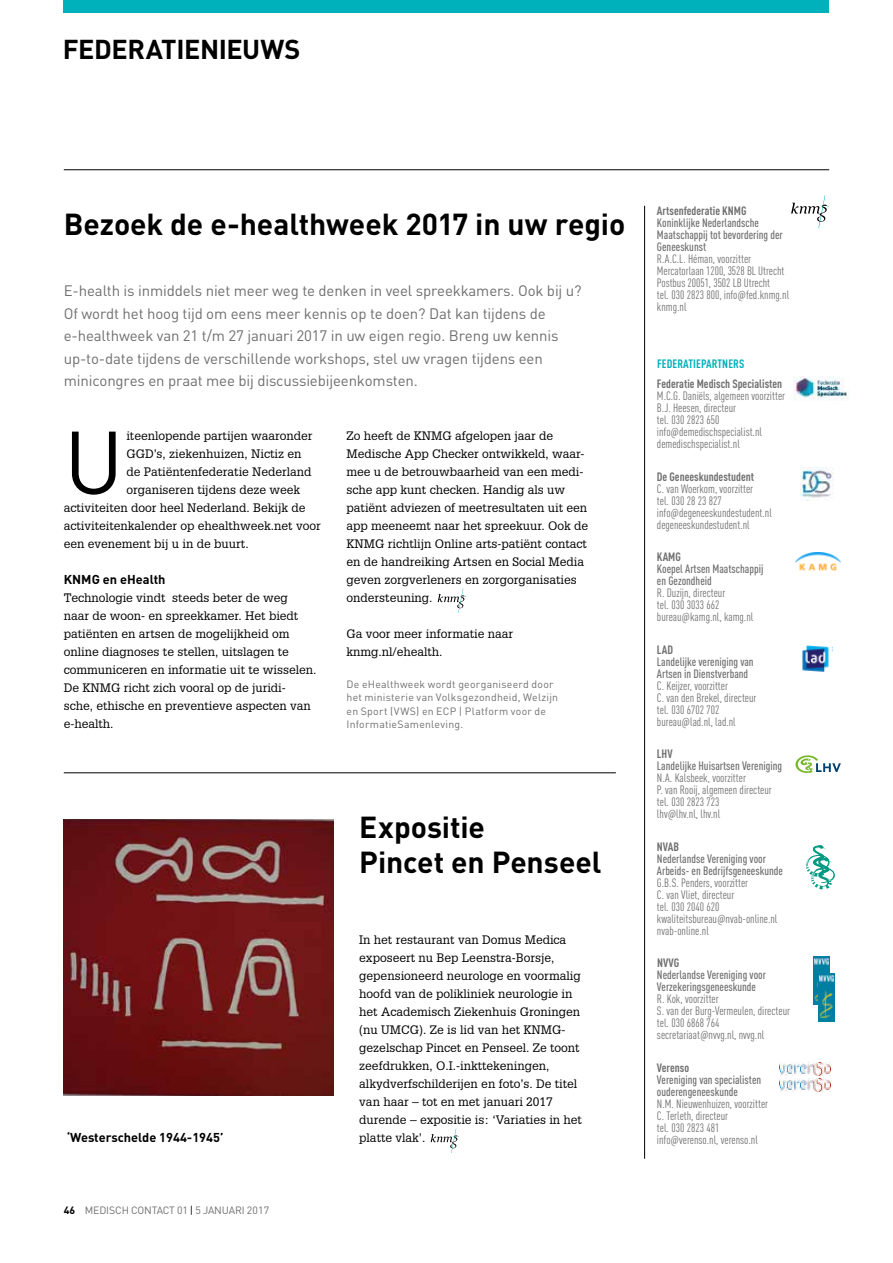
<style>
.page{position:relative;width:893px;height:1263px;background:#fff}
.page>*{position:absolute;margin:0;border:0;box-sizing:border-box;transform-origin:0 0}
.t1{font:87.9px "DINOT";color:#000}
.t2{font:700 30px/34.5px "DINOT";letter-spacing:-.005em;color:#000}
.t3{font:700 27px "DINOT";letter-spacing:-.015em;color:#000}
.t4{font:15px/22.5px "DINOT";letter-spacing:-.01em;color:#706f6f}
.t5{font:700 12.75px "DINOT";color:#000}
.t6{font:12px/18px "Glypha LT Std";color:#000}
.t7{font:condensed 12px/12px "DINOT";color:#706f6f}
.t8{font:500 condensed 12px/12px "DINOT";color:#706f6f}
.t9{font:700 condensed 12px "DINOT";color:#706f6f}
.t10{font:700 condensed 12px "DINOT";letter-spacing:.01em;color:#00b1bb}
.t11{font:10.5px/13.5px "DINOT";letter-spacing:.02em;color:#706f6f}
.t12{font:10.5px "DINOT";letter-spacing:-.015em;color:#706f6f}
.s1{font-weight:700;color:#000}
.s2{color:#000}
</style>
<div class="page">
<div style="left:64px;top:0;width:765px;height:13px;background:#00b1bb"></div>
<hr style="left:64px;top:169px;width:765px;height:1px;background:#000">
<div style="left:814px;top:956px;width:15px;height:49px;background:#007fa3"></div>
<img style="left:814px;top:958px;width:15px;height:43px">
<svg style="left:795px;top:755px;width:46px;height:18px"></svg>
<img style="left:801px;top:468px;width:32px;height:32px">
<img style="left:802px;top:645px;width:30px;height:27px">
<img style="left:780px;top:1062px;width:50px;height:13px">
<img style="left:793px;top:376px;width:56px;height:24px">
<svg style="left:791px;top:196px;width:38px;height:32px"></svg>
<img style="left:795px;top:553px;width:45px;height:18px">
<hr style="left:644px;top:206px;width:1px;height:953px;background:#000">
<div style="left:819px;top:973px;width:15px;height:49px;background:#007fa2"></div>
<img style="left:819px;top:975px;width:15px;height:43px">
<svg style="left:806px;top:845px;width:28px;height:44px"></svg>
<img style="left:780px;top:1078px;width:50px;height:13px">
<svg style="left:438px;top:589px;width:28px;height:24px"></svg>
<svg style="left:431px;top:1129px;width:28px;height:24px"></svg>
<hr style="left:64px;top:772px;width:552px;height:1px;background:#000">
<img style="left:64px;top:820px;width:270px;height:275px">
<h3 class="t3" style="left:63px;top:32px;width:239px">FEDERATIENIEUWS</h3>
<h2 class="t2" style="left:64px;top:206px;width:563px">Bezoek de e-healthweek 2017 in uw regio</h2>
<p class="t4" style="left:64px;top:279px;width:519px">E-health is inmiddels niet meer weg te denken in veel spreekkamers. Ook bij u?<br>Of wordt het hoog tijd om eens meer kennis op te doen? Dat kan tijdens de e-healthweek van 21 t/m 27 januari 2017 in uw eigen regio. Breng uw kennis up-to-date tijdens de verschillende workshops, stel uw vragen tijdens een minicongres en praat mee bij discussiebijeenkomsten.</p>
<h1 class="t1" style="left:64px;top:407px;width:61px">U</h1>
<p class="t6" style="left:126px;top:427px;width:188px">iteenlopende partijen waaronder</p>
<p class="t6" style="left:126px;top:445px;width:176px">GGD’s, ziekenhuizen, Nictiz en</p>
<p class="t6" style="left:126px;top:463px;width:187px">de Patiëntenfederatie Nederland</p>
<p class="t6" style="left:126px;top:481px;width:175px">organiseren tijdens deze week</p>
<p class="t6" style="left:64px;top:499px;width:243px">activiteiten door heel Nederland. Bekijk de</p>
<p class="t6" style="left:64px;top:517px;width:258px">activiteitenkalender op ehealthweek.net voor</p>
<p class="t6" style="left:64px;top:535px;width:186px">een evenement bij u in de buurt.</p>
<p class="t5" style="left:64px;top:571px;width:103px">KNMG en eHealth</p>
<p class="t6" style="left:64px;top:589px;width:254px">Technologie vindt steeds beter de weg<br>naar de woon- en spreekkamer. Het biedt patiënten en artsen de mogelijkheid om online diagnoses te stellen, uitslagen te communiceren en informatie uit te wisselen.<br>De KNMG richt zich vooral op de juridi&shy;sche, ethische en preventieve aspecten van e-health.</p>
<p class="t6" style="left:347px;top:427px;width:243px">Zo heeft de KNMG afgelopen jaar de Medische App Checker ontwikkeld, waar&shy;mee u de betrouwbaarheid van een medi&shy;sche app kunt checken. Handig als uw patiënt adviezen of meetresultaten uit een app meeneemt naar het spreekuur. Ook de KNMG richtlijn Online arts-patiënt contact en de handreiking Artsen en Social Media geven zorgverleners en zorgorganisaties ondersteuning.</p>
<p class="t6" style="left:347px;top:625px;width:168px">Ga voor meer informatie naar knmg.nl/ehealth.</p>
<p class="t11" style="left:347px;top:677px;width:213px">De eHealthweek wordt georganiseerd door het ministerie van Volksgezondheid, Welzijn en Sport (VWS) en ECP | Platform voor de InformatieSamenleving.</p>
<p class="t5" style="left:67px;top:1129px;width:158px">‘Westerschelde 1944-1945’</p>
<p class="t12" style="left:64px;top:1204px;width:207px"><span class="s1">46</span> MEDISCH CONTACT 01 <span class="s2">|</span> 5 JANUARI 2017</p>
<h2 class="t2" style="left:359px;top:809px;width:244px">Expositie<br>Pincet en Penseel</h2>
<p class="t6" style="left:359px;top:931px;width:224px">In het restaurant van Domus Medica exposeert nu Bep Leenstra-Borsje, gepensioneerd neurologe en voormalig hoofd van de polikliniek neurologie in het Academisch Ziekenhuis Groningen (nu UMCG). Ze is lid van het KNMG&shy;gezelschap Pincet en Penseel. Ze toont zeefdrukken, O.I.-inkttekeningen, alkydverfschilderijen en foto’s. De titel van haar – tot en met januari 2017 durende – expositie is: ‘Variaties in het platte vlak’.</p>
<p class="t9" style="left:657px;top:203px;width:91px">Artsenfederatie KNMG</p>
<p class="t8" style="left:657px;top:217px;width:127px">Koninklijke Nederlandsche<br>Maatschappij tot bevordering der<br>Geneeskunst</p>
<p class="t7" style="left:657px;top:253px;width:134px">R.A.C.L. Héman, voorzitter<br>Mercatorlaan 1200, 3528 BL Utrecht<br>Postbus 20051, 3502 LB Utrecht<br>tel. 030 2823 800, info@fed.knmg.nl knmg.nl</p>
<p class="t10" style="left:657px;top:356px;width:89px">FEDERATIEPARTNERS</p>
<p class="t9" style="left:657px;top:376px;width:127px">Federatie Medisch Specialisten</p>
<p class="t7" style="left:657px;top:390px;width:130px">M.C.G. Daniëls, algemeen voorzitter<br>B.J. Heesen, directeur<br>tel. 030 2823 650 info@demedischspecialist.nl demedischspecialist.nl</p>
<p class="t9" style="left:657px;top:469px;width:99px">De Geneeskundestudent</p>
<p class="t7" style="left:657px;top:482px;width:116px">C. van Woerkom, voorzitter<br>tel. 030 28 23 827 info@degeneeskundestudent.nl degeneeskundestudent.nl</p>
<p class="t9" style="left:657px;top:549px;width:25px">KAMG</p>
<p class="t8" style="left:657px;top:563px;width:108px">Koepel Artsen Maatschappij en Gezondheid</p>
<p class="t7" style="left:657px;top:587px;width:98px">R. Duzijn, directeur<br>tel. 030 3033 662 bureau@kamg.nl, kamg.nl</p>
<p class="t9" style="left:657px;top:642px;width:18px">LAD</p>
<p class="t8" style="left:657px;top:655px;width:98px">Landelijke vereniging van<br>Artsen in Dienstverband</p>
<p class="t7" style="left:657px;top:679px;width:101px">C. Keijzer, voorzitter<br>C. van den Brekel, directeur tel. 030 6702 702 bureau@lad.nl, lad.nl</p>
<p class="t9" style="left:657px;top:746px;width:17px">LHV</p>
<p class="t8" style="left:657px;top:760px;width:127px">Landelijke Huisartsen Vereniging</p>
<p class="t7" style="left:657px;top:772px;width:116px">N.A. Kalsbeek, voorzitter<br>P. van Rooij, algemeen directeur tel. 030 2823 723<br>lhv@lhv.nl, lhv.nl</p>
<p class="t9" style="left:657px;top:839px;width:24px">NVAB</p>
<p class="t8" style="left:657px;top:852px;width:127px">Nederlandse Vereniging voor<br>Arbeids- en Bedrijfsgeneeskunde</p>
<p class="t7" style="left:657px;top:876px;width:122px">G.B.S. Penders, voorzitter<br>C. van Vliet, directeur<br>tel. 030 2040 620 kwaliteitsbureau@nvab-online.nl nvab-online.nl</p>
<p class="t9" style="left:657px;top:955px;width:24px">NVVG</p>
<p class="t8" style="left:657px;top:969px;width:110px">Nederlandse Vereniging voor<br>Verzekeringsgeneeskunde</p>
<p class="t7" style="left:657px;top:993px;width:135px">R. Kok, voorzitter<br>S. van der Burg-Vermeulen, directeur tel. 030 6868 764 secretariaat@nvvg.nl, nvvg.nl</p>
<p class="t9" style="left:657px;top:1060px;width:34px">Verenso</p>
<p class="t8" style="left:657px;top:1073px;width:106px">Vereniging van specialisten ouderengeneeskunde</p>
<p class="t7" style="left:657px;top:1097px;width:113px">N.M. Nieuwenhuizen, voorzitter<br>C. Terleth, directeur<br>tel. 030 2823 481 info@verenso.nl, verenso.nl</p>
</div>
